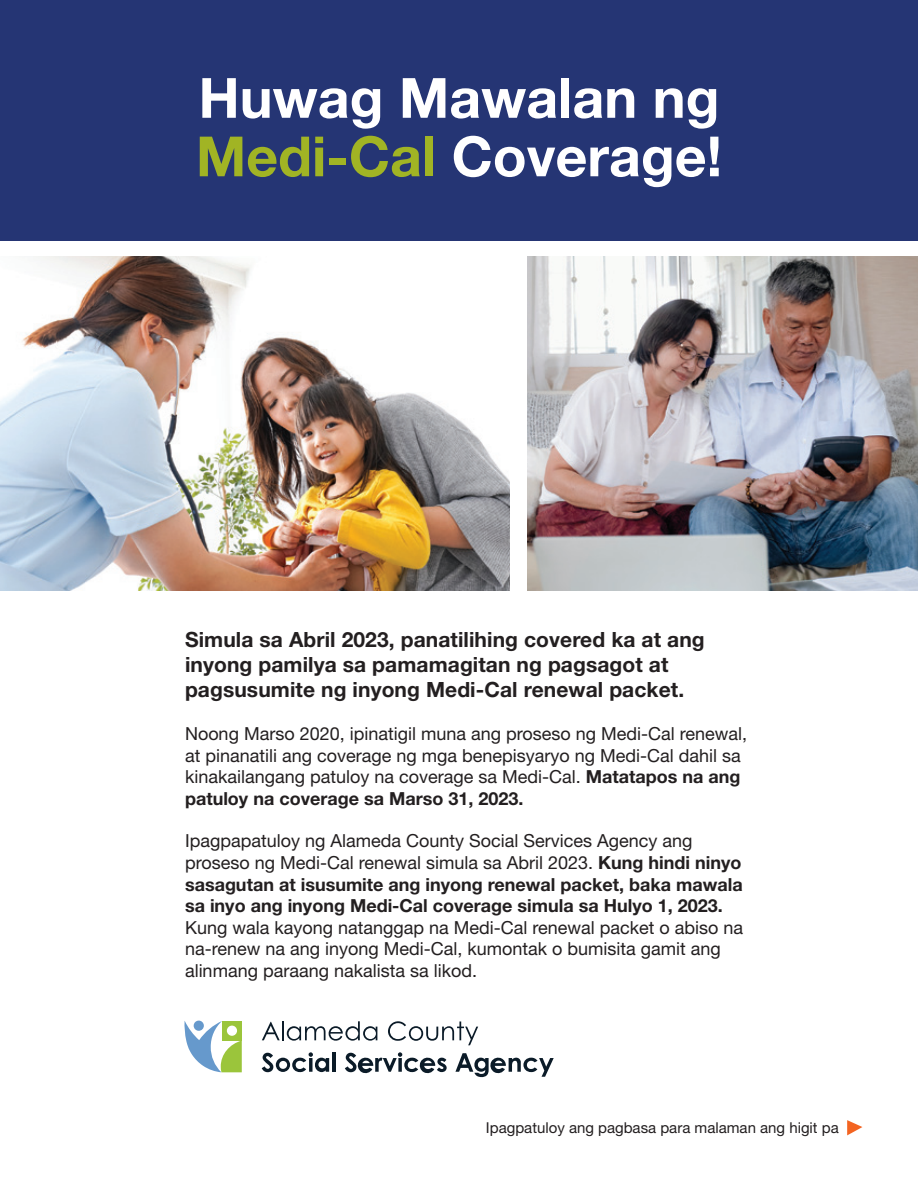
<style>
.page{position:relative;width:918px;height:1188px;background:#fff}
.page>*{position:absolute;margin:0;border:0;box-sizing:border-box;transform-origin:0 0}
.t1{font:700 55.5px/58.5px "Helvetica Neue LT Pro";color:#fff}
.t2{font:700 21px/25.2px "Helvetica Neue LT Pro";letter-spacing:.005em;color:#231f20}
.t3{font:18px/21.6px "Helvetica Neue LT Pro";color:#231f20}
.t4{font:700 18px/21.6px "Helvetica Neue LT Pro";color:#231f20}
.t5{font:15px "Helvetica Neue LT Pro";color:#231f20}
.s1{color:#a1b424}
.s2{font-weight:700}
.s3{font-weight:400}
</style>
<div class="page">
<div style="left:0;top:0;width:918px;height:241px;background:#253574"></div>
<svg style="left:184px;top:1021px;width:58px;height:51px"></svg>
<div style="left:194px;top:1021px;width:10px;height:10px;background:#69c;border-radius:50%"></div>
<div style="left:227px;top:1026px;width:10px;height:10px;background:#fff;border-radius:50%"></div>
<svg style="left:262px;top:1021px;width:115px;height:20px"></svg>
<svg style="left:388px;top:1021px;width:90px;height:24px"></svg>
<svg style="left:262px;top:1052px;width:67px;height:20px"></svg>
<hr style="left:332px;top:1053px;width:4px;height:19px;background:#0b1b28">
<svg style="left:345px;top:1052px;width:102px;height:22px"></svg>
<svg style="left:455px;top:1053px;width:99px;height:24px"></svg>
<svg style="left:847px;top:1120px;width:15px;height:15px"></svg>
<img style="left:0;top:256px;width:509px;height:335px">
<img style="left:528px;top:256px;width:390px;height:335px">
<h1 class="t1" style="left:196px;top:68px;width:528px">Huwag Mawalan ng<br><span class="s1">Medi-Cal</span> Coverage!</h1>
<p class="t2" style="left:185px;top:626px;width:521px">Simula sa Abril 2023, panatilihing covered ka at ang inyong pamilya sa pamamagitan ng pagsagot at pagsusumite ng inyong Medi-Cal renewal packet.</p>
<p class="t3" style="left:185px;top:722px;width:564px">Noong Marso 2020, ipinatigil muna ang proseso ng Medi-Cal renewal, at pinanatili ang coverage ng mga benepisyaryo ng Medi-Cal dahil sa kinakailangang patuloy na coverage sa Medi-Cal. <span class="s2">Matatapos na ang patuloy na coverage sa Marso 31, 2023.</span></p>
<p class="t4" style="left:185px;top:830px;width:559px"><span class="s3">Ipagpapatuloy ng Alameda County Social Services Agency ang proseso ng Medi-Cal renewal simula sa Abril 2023.</span> Kung hindi ninyo sasagutan at isusumite ang inyong renewal packet, baka mawala sa inyo ang inyong Medi-Cal coverage simula sa Hulyo 1, 2023.</p>
<p class="t3" style="left:185px;top:916px;width:560px">Kung wala kayong natanggap na Medi-Cal renewal packet o abiso na na-renew na ang inyong Medi-Cal, kumontak o bumisita gamit ang alinmang paraang nakalista sa likod.</p>
<p class="t5" style="left:486px;top:1118px;width:354px">Ipagpatuloy ang pagbasa para malaman ang higit pa</p>
</div>
